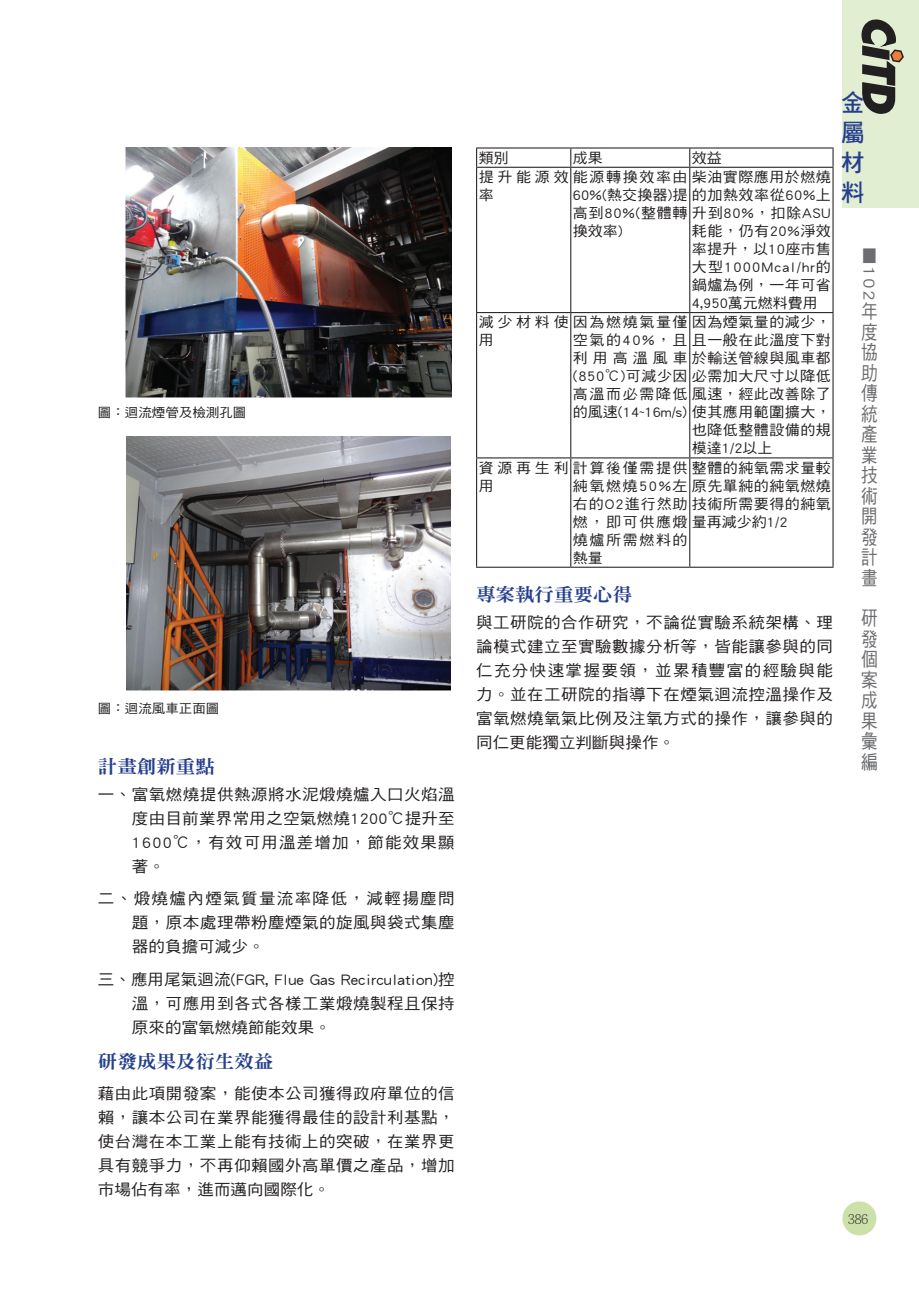
<style>
.page{position:relative;width:919px;height:1289px;background:#fff}
.page>*{position:absolute;margin:0;border:0;box-sizing:border-box;transform-origin:0 0}
.t1{font:24px/30px "DF Hei Std W7";color:#253f8e;text-align:justify}
.t2{font:19.5px/20.5px "DF Hei Std W5";color:#6c6d70;text-align:justify;scale:.85 1}
.t3{font:18.6px "DF Ming Std W9";color:#253f8e;scale:1.05 1}
.t4{font:16.65px "DF Hei Std W5";color:#6c6d70;scale:1.18 1}
.t5{font:15.6px/24px "DF Hei Std W5";letter-spacing:.03em;color:#231f20;text-align:justify;scale:1.05 1}
.t6{font:14.25px/18px "DF Hei Std W5";letter-spacing:.035em;color:#231f20;text-align:justify;scale:1.05 1}
.t7{font:14.25px/18.6px "DF Hei Std W5";letter-spacing:.105em;color:#231f20;scale:1.05 1}
.t8{font:14.25px/18px "DF Hei Std W5";letter-spacing:.065em;color:#231f20;scale:1.05 1}
.t9{font:14.25px "DF Hei Std W5";letter-spacing:.075em;color:#231f20;scale:1.05 1}
.t10{font:14.25px "DF Hei Std W5";color:#231f20;scale:1.05 1}
.t11{font:300 13.5px "Adobe Ming Std";color:#231f20}
.t12{font:12.9px "DF Hei Std W5";color:#231f20;scale:1.05 1}
</style>
<div class="page">
<div style="left:842px;top:0;width:76px;height:207px;background:#e1eed1"></div>
<div style="left:842px;top:1201px;width:34px;height:34px;background:#cce1aa;border-radius:50%"></div>
<svg style="left:861px;top:19px;width:43px;height:95px"></svg>
<hr style="left:476px;top:147px;width:94px;height:1px;background:#231f20">
<svg style="left:476px;top:148px;width:1px;height:19px"></svg>
<hr style="left:570px;top:147px;width:119px;height:1px;background:#231f20">
<svg style="left:570px;top:148px;width:1px;height:19px"></svg>
<hr style="left:689px;top:147px;width:144px;height:1px;background:#231f20">
<svg style="left:689px;top:148px;width:1px;height:19px"></svg>
<svg style="left:832px;top:148px;width:1px;height:19px"></svg>
<hr style="left:476px;top:167px;width:94px;height:1px;background:#231f20">
<hr style="left:476px;top:168px;width:1px;height:144px;background:#231f20">
<hr style="left:570px;top:167px;width:119px;height:1px;background:#231f20">
<hr style="left:570px;top:168px;width:1px;height:144px;background:#231f20">
<hr style="left:689px;top:167px;width:144px;height:1px;background:#231f20">
<hr style="left:689px;top:168px;width:1px;height:144px;background:#231f20">
<hr style="left:832px;top:168px;width:1px;height:144px;background:#231f20">
<hr style="left:476px;top:312px;width:94px;height:1px;background:#231f20">
<hr style="left:476px;top:313px;width:1px;height:144px;background:#231f20">
<hr style="left:570px;top:312px;width:119px;height:1px;background:#231f20">
<hr style="left:570px;top:313px;width:1px;height:144px;background:#231f20">
<hr style="left:689px;top:312px;width:144px;height:1px;background:#231f20">
<hr style="left:689px;top:313px;width:1px;height:144px;background:#231f20">
<hr style="left:832px;top:313px;width:1px;height:144px;background:#231f20">
<hr style="left:476px;top:457px;width:94px;height:1px;background:#231f20">
<hr style="left:476px;top:458px;width:1px;height:108px;background:#231f20">
<hr style="left:570px;top:457px;width:119px;height:1px;background:#231f20">
<hr style="left:570px;top:458px;width:1px;height:108px;background:#231f20">
<hr style="left:689px;top:457px;width:144px;height:1px;background:#231f20">
<hr style="left:689px;top:458px;width:1px;height:108px;background:#231f20">
<hr style="left:832px;top:458px;width:1px;height:108px;background:#231f20">
<hr style="left:476px;top:566px;width:94px;height:1px;background:#231f20">
<hr style="left:570px;top:566px;width:119px;height:1px;background:#231f20">
<hr style="left:689px;top:566px;width:144px;height:1px;background:#231f20">
<img style="left:126px;top:437px;width:325px;height:253px">
<img style="left:125px;top:147px;width:326px;height:250px">
<p class="t12" style="left:98px;top:405px;width:143px">圖：迴流煙管及檢測孔圖</p>
<p class="t12" style="left:98px;top:701px;width:117px">圖：迴流風車正面圖</p>
<p class="t3" style="left:98px;top:755px;width:113px">計畫創新重點</p>
<p class="t5" style="left:132px;top:781px;width:309px;text-indent:-34px">一、富氧燃燒提供熱源將水泥煅燒爐入口火焰溫度由目前業界常用之空氣燃燒1200℃提升至1600℃，有效可用溫差增加，節能效果顯著。</p>
<p class="t5" style="left:132px;top:886px;width:309px;text-indent:-34px">二、煅燒爐內煙氣質量流率降低，減輕揚塵問題，原本處理帶粉塵煙氣的旋風與袋式集塵器的負擔可減少。</p>
<p class="t5" style="left:132px;top:966px;width:309px;text-indent:-34px">三、應用尾氣迴流(FGR, Flue Gas Recirculation)控溫，可應用到各式各樣工業煅燒製程且保持原來的富氧燃燒節能效果。</p>
<p class="t3" style="left:98px;top:1050px;width:169px">研發成果及衍生效益</p>
<p class="t5" style="left:98px;top:1081px;width:341px">藉由此項開發案，能使本公司獲得政府單位的信賴，讓本公司在業界能獲得最佳的設計利基點，使台灣在本工業上能有技術上的突破，在業界更具有競爭力，不再仰賴國外高單價之產品，增加市場佔有率，進而邁向國際化。</p>
<p class="t6" style="left:478px;top:148px;width:30px">類別</p>
<p class="t6" style="left:573px;top:148px;width:30px">成果</p>
<p class="t7" style="left:478px;top:148px;width:337px;text-indent:213px">效益<br>提升能源效能源轉換效率由柴油實際應用於燃燒率</p>
<p class="t6" style="left:573px;top:186px;width:247px">60%(熱交換器)提的加熱效率從60%上高到80%(整體轉升到80%，扣除ASU換效率)</p>
<p class="t6" style="left:691px;top:222px;width:134px">耗能，仍有20%淨效</p>
<p class="t6" style="left:691px;top:240px;width:134px">率提升，以10座市售</p>
<p class="t9" style="left:691px;top:259px;width:134px">大型1000Mcal/hr的</p>
<p class="t6" style="left:691px;top:276px;width:134px">鍋爐為例，一年可省</p>
<p class="t10" style="left:691px;top:295px;width:121px">4,950萬元燃料費用</p>
<p class="t7" style="left:478px;top:313px;width:337px">減少材料使因為燃燒氣量僅因為煙氣量的減少，</p>
<p class="t6" style="left:478px;top:331px;width:16px">用</p>
<p class="t6" style="left:573px;top:331px;width:247px">空氣的40%，且且一般在此溫度下對</p>
<p class="t6" style="left:573px;top:349px;width:247px">利用高溫風車於輸送管線與風車都</p>
<p class="t6" style="left:573px;top:367px;width:247px">(850℃)可減少因必需加大尺寸以降低</p>
<p class="t7" style="left:573px;top:385px;width:247px">高溫而必需降低風速，經此改善除了</p>
<p class="t6" style="left:573px;top:403px;width:247px">的風速(14~16m/s) 使其應用範圍擴大，</p>
<p class="t6" style="left:691px;top:421px;width:134px">也降低整體設備的規</p>
<p class="t6" style="left:691px;top:439px;width:78px">模達1/2以上</p>
<p class="t7" style="left:478px;top:458px;width:337px">資源再生利計算後僅需提供整體的純氧需求量較</p>
<p class="t6" style="left:478px;top:476px;width:16px">用</p>
<p class="t8" style="left:573px;top:476px;width:247px">純氧燃燒50%左原先單純的純氧燃燒右的O2進行然助技術所需要得的純氧燃，即可供應煅量再減少約1/2<br>燒爐所需燃料的<br>熱量</p>
<p class="t3" style="left:476px;top:584px;width:150px">專案執行重要心得</p>
<p class="t5" style="left:476px;top:610px;width:341px">與工研院的合作研究，不論從實驗系統架構、理論模式建立至實驗數據分析等，皆能讓參與的同仁充分快速掌握要領，並累積豐富的經驗與能力。並在工研院的指導下在煙氣迴流控溫操作及富氧燃燒氧氣比例及注氧方式的操作，讓參與的同仁更能獨立判斷與操作。</p>
<h1 class="t1" style="left:840px;top:87px;width:25px">金屬材料</h1>
<p class="t4" style="left:878px;top:246px;width:48px;rotate:90deg">■102</p>
<p class="t2" style="left:861px;top:300px;width:21px">年度協助傳統產業技術開發計</p>
<p class="t2" style="left:861px;top:559px;width:23px;line-height:39.2px">畫　研</p>
<p class="t2" style="left:861px;top:628px;width:21px">發個案成果彙編</p>
<p class="t11" style="left:847px;top:1211px;width:22px">386</p>
</div>
